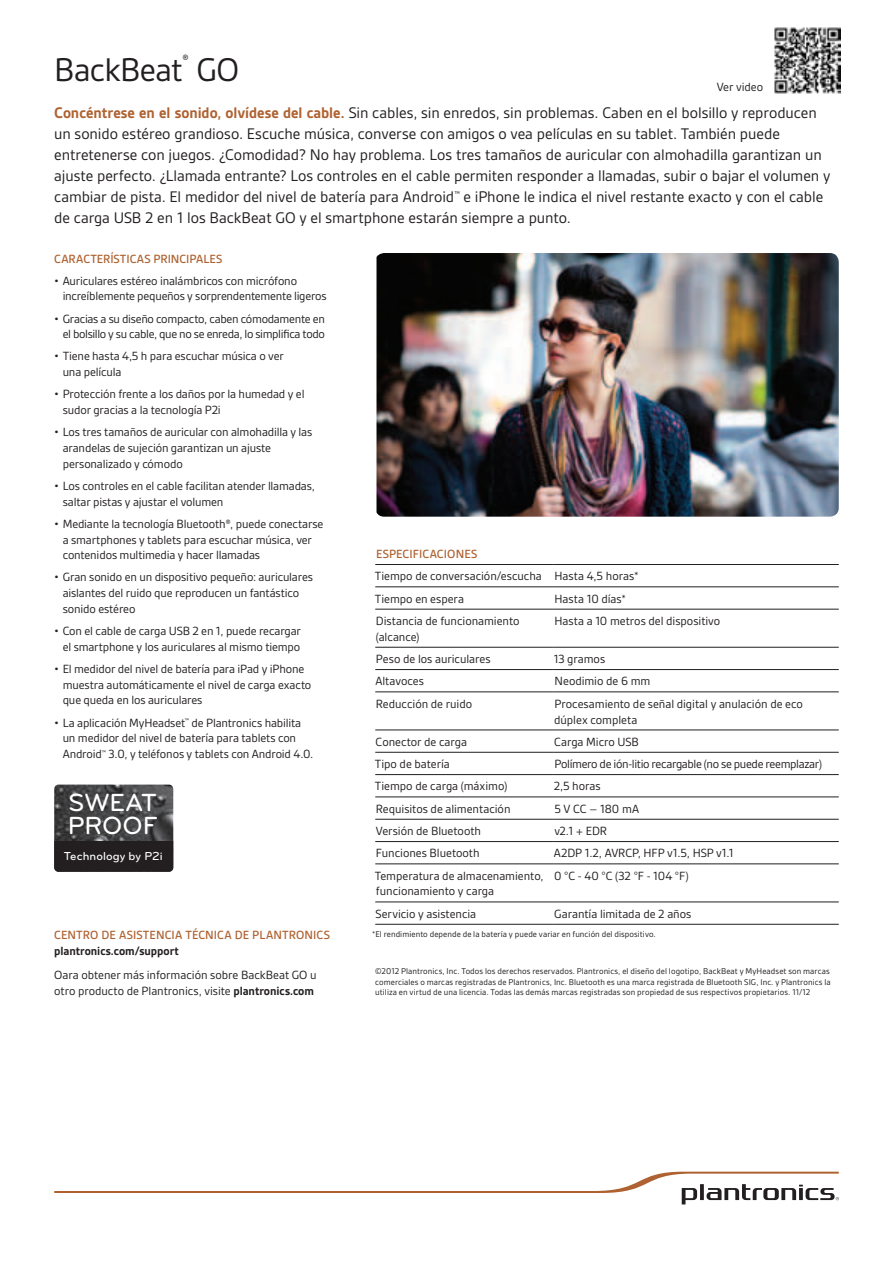
<style>
.page{position:relative;width:893px;height:1263px;background:#fff}
.page>*{position:absolute;margin:0;border:0;box-sizing:border-box;transform-origin:0 0}
.t1{font:35.25px "Gesta";letter-spacing:-.02em;color:#231f20}
.t2{font:500 25.8px/22.8px "Bryant";color:#fff}
.t3{font:16.5px/21px "Gesta";letter-spacing:-.005em;color:#231f20}
.t4{font:15.9px "Gesta";color:#231f20}
.t5{font:12.75px/15.8px "Gesta";letter-spacing:-.01em;color:#231f20}
.t6{font:500 12.75px "Gesta";letter-spacing:.01em;color:#af6231}
.t7{font:700 12.75px "Gesta";color:#231f20}
.t8{font:500 12px "Bryant";letter-spacing:.005em;color:#fff}
.t9{font:9px/10.5px "Gesta";letter-spacing:.01em;color:#231f20;text-align:justify}
.t10{font:7.35px "Gesta";color:#231f20}
.s1{font-weight:700;color:#af6231}
.s2{font-weight:700}
</style>
<div class="page">
<svg style="left:54px;top:1172px;width:785px;height:32px"></svg>
<img style="left:376px;top:253px;width:463px;height:264px">
<hr style="left:375px;top:564px;width:179px;height:1px;background:#231f20">
<hr style="left:554px;top:564px;width:285px;height:1px;background:#231f20">
<hr style="left:375px;top:924px;width:179px;height:1px;background:#231f20">
<hr style="left:554px;top:924px;width:285px;height:1px;background:#231f20">
<hr style="left:375px;top:587px;width:179px;height:1px;background:#231f20">
<hr style="left:554px;top:587px;width:285px;height:1px;background:#231f20">
<hr style="left:375px;top:609px;width:179px;height:1px;background:#231f20">
<hr style="left:554px;top:609px;width:285px;height:1px;background:#231f20">
<hr style="left:375px;top:647px;width:179px;height:1px;background:#231f20">
<hr style="left:554px;top:647px;width:285px;height:1px;background:#231f20">
<hr style="left:375px;top:669px;width:179px;height:1px;background:#231f20">
<hr style="left:554px;top:669px;width:285px;height:1px;background:#231f20">
<hr style="left:375px;top:692px;width:179px;height:1px;background:#231f20">
<hr style="left:554px;top:692px;width:285px;height:1px;background:#231f20">
<hr style="left:375px;top:730px;width:179px;height:1px;background:#231f20">
<hr style="left:554px;top:730px;width:285px;height:1px;background:#231f20">
<hr style="left:375px;top:752px;width:179px;height:1px;background:#231f20">
<hr style="left:554px;top:752px;width:285px;height:1px;background:#231f20">
<hr style="left:375px;top:774px;width:179px;height:1px;background:#231f20">
<hr style="left:554px;top:774px;width:285px;height:1px;background:#231f20">
<hr style="left:375px;top:797px;width:179px;height:1px;background:#231f20">
<hr style="left:554px;top:797px;width:285px;height:1px;background:#231f20">
<hr style="left:375px;top:819px;width:179px;height:1px;background:#231f20">
<hr style="left:554px;top:819px;width:285px;height:1px;background:#231f20">
<hr style="left:375px;top:841px;width:179px;height:1px;background:#231f20">
<hr style="left:554px;top:841px;width:285px;height:1px;background:#231f20">
<hr style="left:375px;top:864px;width:179px;height:1px;background:#231f20">
<hr style="left:554px;top:864px;width:285px;height:1px;background:#231f20">
<hr style="left:375px;top:902px;width:179px;height:1px;background:#231f20">
<hr style="left:554px;top:902px;width:285px;height:1px;background:#231f20">
<img style="left:774px;top:27px;width:66px;height:66px">
<img style="left:54px;top:784px;width:119px;height:57px">
<div style="left:54px;top:841px;width:119px;height:31px;background:#231f20"></div>
<p class="t4" style="left:182px;top:51px;width:8px">®</p>
<h1 class="t1" style="left:54px;top:49px;width:187px">BackBeat GO</h1>
<p class="t5" style="left:717px;top:79px;width:48px">Ver video</p>
<p class="t3" style="left:54px;top:102px;width:778px"><span class="s1">Concéntrese en el sonido, olvídese del cable.</span> Sin cables, sin enredos, sin problemas. Caben en el bolsillo y reproducen un sonido estéreo grandioso. Escuche música, converse con amigos o vea películas en su tablet. También puede entretenerse con juegos. ¿Comodidad? No hay problema. Los tres tamaños de auricular con almohadilla garantizan un ajuste perfecto. ¿Llamada entrante? Los controles en el cable permiten responder a llamadas, subir o bajar el volumen y cambiar de pista. El medidor del nivel de batería para Android</p>
<p class="t3" style="left:54px;top:186px;width:771px;text-indent:409px">e iPhone le indica el nivel restante exacto y con el cable de carga USB 2 en 1 los BackBeat GO y el smartphone estarán siempre a punto.</p>
<p class="t10" style="left:454px;top:190px;width:7px">™</p>
<p class="t6" style="left:54px;top:251px;width:170px">CARACTERÍSTICAS PRINCIPALES</p>
<p class="t5" style="left:63px;top:273px;width:265px;text-indent:-9px">• Auriculares estéreo inalámbricos con micrófono increíblemente pequeños y sorprendentemente ligeros</p>
<p class="t5" style="left:54px;top:310px;width:272px;text-align:right">• Gracias a su diseño compacto, caben cómodamente en el bolsillo y su cable, que no se enreda, lo simplifica todo</p>
<p class="t5" style="left:63px;top:348px;width:223px;text-indent:-9px">• Tiene hasta 4,5 h para escuchar música o ver una película</p>
<p class="t5" style="left:63px;top:386px;width:243px;text-indent:-9px">• Protección frente a los daños por la humedad y el sudor gracias a la tecnología P2i</p>
<p class="t5" style="left:63px;top:424px;width:251px;text-indent:-9px">• Los tres tamaños de auricular con almohadilla y las arandelas de sujeción garantizan un ajuste personalizado y cómodo</p>
<p class="t5" style="left:63px;top:478px;width:254px;text-indent:-9px">• Los controles en el cable facilitan atender llamadas, saltar pistas y ajustar el volumen</p>
<p class="t5" style="left:63px;top:516px;width:262px;text-indent:-9px">• Mediante la tecnología Bluetooth®, puede conectarse a smartphones y tablets para escuchar música, ver contenidos multimedia y hacer llamadas</p>
<p class="t5" style="left:63px;top:569px;width:252px;text-indent:-9px">• Gran sonido en un dispositivo pequeño: auriculares aislantes del ruido que reproducen un fantástico sonido estéreo</p>
<p class="t5" style="left:54px;top:623px;width:248px;text-align:right">• Con el cable de carga USB 2 en 1, puede recargar el smartphone y los auriculares al mismo tiempo</p>
<p class="t5" style="left:63px;top:661px;width:250px;text-indent:-9px">• El medidor del nivel de batería para iPad y iPhone muestra automáticamente el nivel de carga exacto que queda en los auriculares</p>
<p class="t5" style="left:63px;top:714px;width:252px;text-indent:-9px">• La aplicación MyHeadset<sup>™</sup> de Plantronics habilita un medidor del nivel de batería para tablets con<br>Android<sup>™</sup> 3.0, y teléfonos y tablets con Android 4.0.</p>
<h2 class="t2" style="left:68px;top:791px;width:91px">SWEAT<br>PROOF</h2>
<p class="t8" style="left:64px;top:849px;width:100px">Technology by P2i</p>
<p class="t6" style="left:54px;top:928px;width:72px">CENTRO DE ASIS</p>
<p class="t6" style="left:143px;top:928px;width:118px">TENCIA TÉCNICA DE PLAN</p>
<p class="t6" style="left:282px;top:928px;width:49px">TRONICS</p>
<p class="t7" style="left:54px;top:944px;width:126px">plantronics.com/support</p>
<p class="t5" style="left:54px;top:967px;width:264px">Oara obtener más información sobre BackBeat GO u otro producto de Plantronics, visite <span class="s2">plantronics.com</span></p>
<p class="t6" style="left:376px;top:547px;width:103px">ESPECIFICACIONES</p>
<p class="t5" style="left:375px;top:565px;width:265px;line-height:22.4px">Tiempo de conversación/escucha Hasta 4,5 horas*<br>Tiempo en espera</p>
<p class="t5" style="left:555px;top:591px;width:73px">Hasta 10 días*</p>
<p class="t5" style="left:376px;top:613px;width:145px">Distancia de funcionamiento (alcance)</p>
<p class="t5" style="left:555px;top:613px;width:167px">Hasta a 10 metros del dispositivo</p>
<p class="t5" style="left:376px;top:651px;width:116px">Peso de los auriculares</p>
<p class="t5" style="left:554px;top:651px;width:53px">13 gramos</p>
<p class="t5" style="left:375px;top:673px;width:50px">Altavoces</p>
<p class="t5" style="left:555px;top:673px;width:97px">Neodimio de 6 mm</p>
<p class="t5" style="left:376px;top:696px;width:98px">Reducción de ruido</p>
<p class="t5" style="left:554px;top:696px;width:250px">Procesamiento de señal digital y anulación de eco dúplex completa</p>
<p class="t5" style="left:376px;top:734px;width:93px">Conector de carga</p>
<p class="t5" style="left:554px;top:734px;width:86px">Carga Micro USB</p>
<p class="t5" style="left:375px;top:756px;width:77px">Tipo de batería</p>
<p class="t5" style="left:555px;top:756px;width:269px">Polímero de ión-litio recargable (no se puede reemplazar)</p>
<p class="t5" style="left:375px;top:778px;width:134px">Tiempo de carga (máximo)</p>
<p class="t5" style="left:554px;top:778px;width:48px">2,5 horas</p>
<p class="t5" style="left:376px;top:801px;width:136px">Requisitos de alimentación</p>
<p class="t5" style="left:554px;top:801px;width:86px">5VCC–180mA</p>
<p class="t5" style="left:376px;top:823px;width:107px">Versión de Bluetooth</p>
<p class="t5" style="left:554px;top:823px;width:54px">v2.1 + EDR</p>
<p class="t5" style="left:376px;top:845px;width:105px">Funciones Bluetooth</p>
<p class="t5" style="left:554px;top:845px;width:181px">A2DP 1.2, AVRCP, HFP v1.5, HSP v1.1</p>
<p class="t5" style="left:375px;top:868px;width:170px">Temperatura de almacenamiento, funcionamiento y carga</p>
<p class="t5" style="left:554px;top:868px;width:136px">0 °C - 40 °C (32 °F - 104 °F)</p>
<p class="t5" style="left:376px;top:906px;width:102px">Servicio y asistencia</p>
<p class="t5" style="left:554px;top:906px;width:139px">Garantía limitada de 2 años</p>
<p class="t9" style="left:372px;top:929px;width:285px">*El rendimiento depende de la batería y puede variar en función del dispositivo.</p>
<p class="t9" style="left:375px;top:966px;width:457px">©2012 Plantronics, Inc. Todos los derechos reservados. Plantronics, el diseño del logotipo, BackBeat y MyHeadset son marcas comerciales o marcas registradas de Plantronics, Inc. Bluetooth es una marca registrada de Bluetooth SIG, Inc. y Plantronics la utiliza en virtud de una licencia. Todas las demás marcas registradas son propiedad de sus respectivos propietarios. 11/12</p>
</div>
